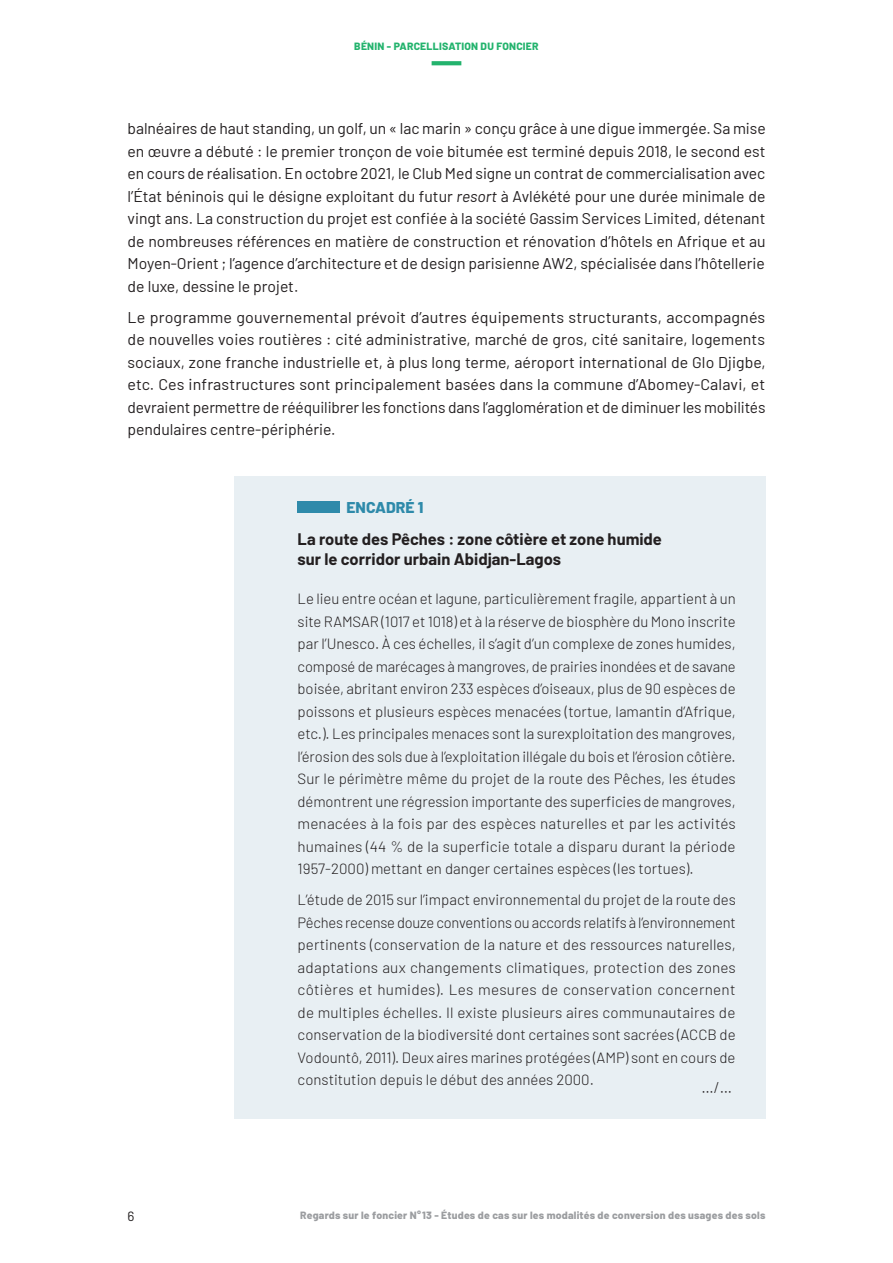
<style>
.page{position:relative;width:893px;height:1263px;background:#fff}
.page>*{position:absolute;margin:0;border:0;box-sizing:border-box;transform-origin:0 0}
.t1{font:700 16.35px/19.5px "Barlow";color:#231f20}
.t2{font:15.6px/22.5px "Barlow";color:#231f20;text-align:justify}
.t3{font:800 15.6px "Barlow";color:#2e8aaa}
.t4{font:300 15.6px "Barlow";color:#231f20}
.t5{font:300 14.85px/22.5px "Barlow";color:#231f20;text-align:justify}
.t6{font:13.5px "Barlow";color:#231f20}
.t7{font:800 10.5px "Barlow";letter-spacing:.02em;color:#9b9da0}
.t8{font:800 10.5px "Barlow";letter-spacing:.02em;color:#23b36d}
.s1{font-style:italic}
</style>
<div class="page">
<svg style="left:432px;top:61px;width:29px;height:4px"></svg>
<div style="left:234px;top:476px;width:531px;height:642px;background:#e8eff3"></div>
<div style="left:298px;top:502px;width:42px;height:11px;background:#2e8aaa"></div>
<p class="t8" style="left:354px;top:38px;width:186px">BÉNIN - PARCELLISATION DU FONCIER</p>
<p class="t2" style="left:128px;top:116px;width:640px">balnéaires de haut standing, un golf, un « lac marin » conçu grâce à une digue immergée. Sa mise en œuvre a débuté : le premier tronçon de voie bitumée est terminé depuis 2018, le second est en cours de réalisation. En octobre 2021, le Club Med signe un contrat de commercialisation avec l’État béninois qui le désigne exploitant du futur <span class="s1">resort</span> à Avlékété pour une durée minimale de vingt ans. La construction du projet est confiée à la société Gassim Services Limited, détenant de nombreuses références en matière de construction et rénovation d’hôtels en Afrique et au Moyen-Orient ; l’agence d’architecture et de design parisienne AW2, spécialisée dans l’hôtellerie de luxe, dessine le projet.</p>
<p class="t2" style="left:128px;top:305px;width:640px">Le programme gouvernemental prévoit d’autres équipements structurants, accompagnés de nouvelles voies routières : cité administrative, marché de gros, cité sanitaire, logements sociaux, zone franche industrielle et, à plus long terme, aéroport international de Glo Djigbe, etc. Ces infrastructures sont principalement basées dans la commune d’Abomey-Calavi, et devraient permettre de rééquilibrer les fonctions dans l’agglomération et de diminuer les mobilités pendulaires centre-périphérie.</p>
<p class="t3" style="left:346px;top:496px;width:78px">ENCADRÉ 1</p>
<p class="t1" style="left:298px;top:528px;width:366px">La route des Pêches : zone côtière et zone humide sur le corridor urbain Abidjan-Lagos</p>
<p class="t5" style="left:298px;top:587px;width:440px">Le lieu entre océan et lagune, particulièrement fragile, appartient à un site RAMSAR (1017 et 1018) et à la réserve de biosphère du Mono inscrite par l’Unesco. À ces échelles, il s’agit d’un complexe de zones humides, composé de marécages à mangroves, de prairies inondées et de savane boisée, abritant environ 233 espèces d’oiseaux, plus de 90 espèces de poissons et plusieurs espèces menacées (tortue, lamantin d’Afrique, etc.). Les principales menaces sont la surexploitation des mangroves, l’érosion des sols due à l’exploitation illégale du bois et l’érosion côtière.<br>Sur le périmètre même du projet de la route des Pêches, les études démontrent une régression importante des superficies de mangroves, menacées à la fois par des espèces naturelles et par les activités humaines (44 % de la superficie totale a disparu durant la période 1957-2000) mettant en danger certaines espèces (les tortues).</p>
<p class="t5" style="left:298px;top:888px;width:440px">L’étude de 2015 sur l’impact environnemental du projet de la route des Pêches recense douze conventions ou accords relatifs à l’environnement pertinents (conservation de la nature et des ressources naturelles, adaptations aux changements climatiques, protection des zones côtières et humides). Les mesures de conservation concernent de multiples échelles. Il existe plusieurs aires communautaires de conservation de la biodiversité dont certaines sont sacrées (ACCB de Vodountô, 2011). Deux aires marines protégées (AMP) sont en cours de constitution depuis le début des années 2000.</p>
<p class="t4" style="left:702px;top:1076px;width:32px">…/…</p>
<p class="t6" style="left:128px;top:1207px;width:8px">6</p>
<p class="t7" style="left:300px;top:1208px;width:467px">Regards sur le foncier N°13 - Études de cas sur les modalités de conversion des usages des sols</p>
</div>
